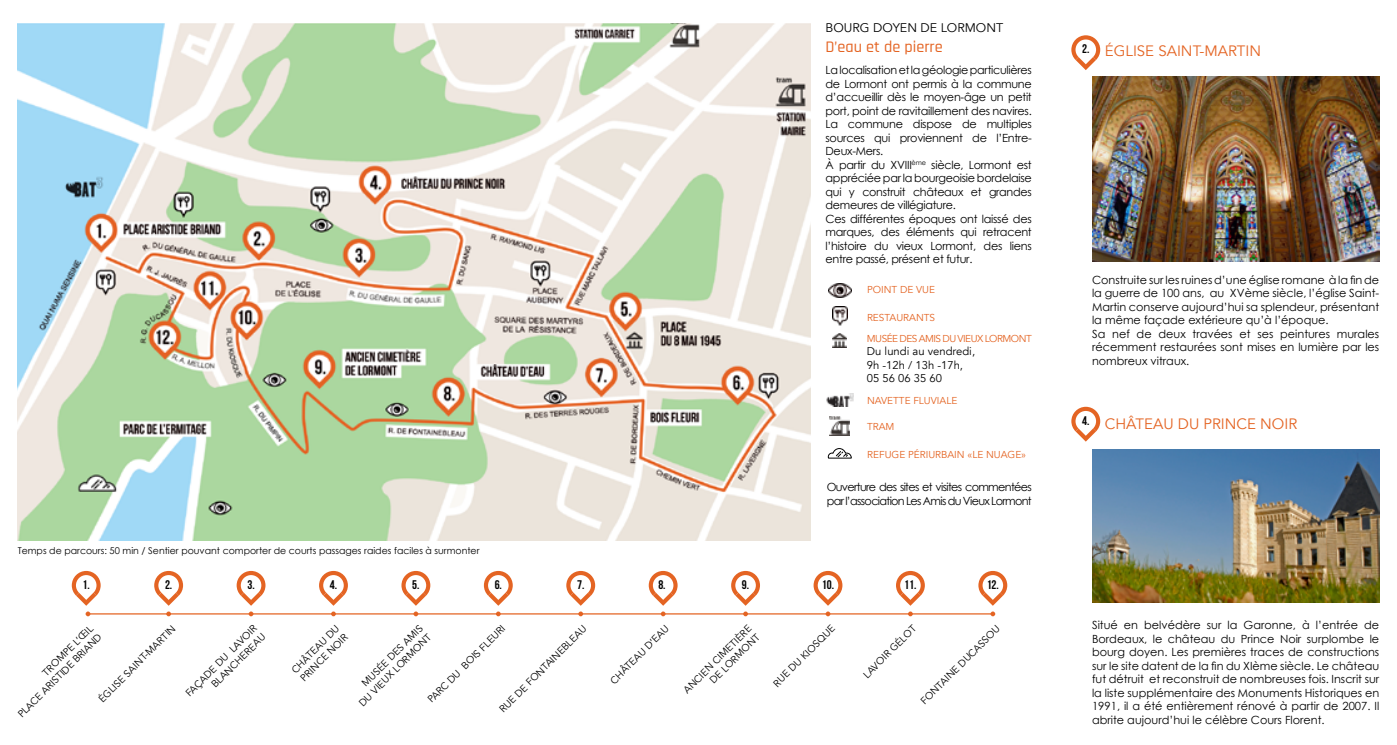
<style>
.page{position:relative;width:1397px;height:745px;background:#fff}
.page>*{position:absolute;margin:0;border:0;box-sizing:border-box;transform-origin:0 0}
.t1{font:500 16.25px "Rajdhani";color:#e46423}
.t2{font:15px "Avenir";color:#e46423}
.t3{font:12.5px "Bebas Neue";color:#000}
.t4{font:12.5px "Avenir";color:#000}
.t5{font:11.25px/13.5px "Century Gothic";letter-spacing:-.025em;color:#000}
.t6{font:11.25px/13.5px "Century Gothic";color:#000}
.t7{font:11.25px/13.5px "Century Gothic";letter-spacing:-.06em;color:#000}
.t8{font:11.25px/13.5px "Avenir";color:#000}
.t9{font:10px/12px "Avenir";color:#000;text-align:right}
.t10{font:10px "Avenir";color:#e46423}
.t11{font:10px "Avenir";letter-spacing:-.05em;color:#e46423}
.t12{font:9.38px "Century Gothic";color:#000}
</style>
<div class="page">
<img style="left:1092px;top:76px;width:286px;height:185px">
<img style="left:1092px;top:449px;width:286px;height:152px">
<img style="left:18px;top:23px;width:792px;height:517px">
<img style="left:832px;top:333px;width:14px;height:14px">
<img style="left:826px;top:393px;width:28px;height:13px">
<img style="left:829px;top:416px;width:20px;height:19px">
<img style="left:832px;top:306px;width:15px;height:19px">
<img style="left:828px;top:283px;width:23px;height:14px">
<svg style="left:827px;top:448px;width:25px;height:11px"></svg>
<svg style="left:72px;top:570px;width:29px;height:35px"></svg>
<svg style="left:154px;top:570px;width:29px;height:35px"></svg>
<svg style="left:236px;top:570px;width:29px;height:35px"></svg>
<svg style="left:319px;top:570px;width:29px;height:35px"></svg>
<svg style="left:401px;top:570px;width:29px;height:35px"></svg>
<svg style="left:484px;top:570px;width:28px;height:35px"></svg>
<svg style="left:566px;top:570px;width:29px;height:35px"></svg>
<svg style="left:648px;top:570px;width:29px;height:35px"></svg>
<svg style="left:731px;top:570px;width:29px;height:35px"></svg>
<svg style="left:813px;top:570px;width:29px;height:35px"></svg>
<svg style="left:896px;top:570px;width:28px;height:35px"></svg>
<svg style="left:978px;top:570px;width:29px;height:35px"></svg>
<hr style="left:86px;top:613px;width:906px;height:1px;background:#e46423">
<svg style="left:86px;top:611px;width:4px;height:5px"></svg>
<svg style="left:990px;top:611px;width:5px;height:5px"></svg>
<svg style="left:907px;top:611px;width:5px;height:5px"></svg>
<svg style="left:825px;top:611px;width:5px;height:5px"></svg>
<svg style="left:743px;top:611px;width:4px;height:5px"></svg>
<svg style="left:660px;top:611px;width:5px;height:5px"></svg>
<svg style="left:578px;top:611px;width:5px;height:5px"></svg>
<svg style="left:496px;top:611px;width:4px;height:5px"></svg>
<svg style="left:413px;top:611px;width:5px;height:5px"></svg>
<svg style="left:331px;top:611px;width:5px;height:5px"></svg>
<svg style="left:248px;top:611px;width:5px;height:5px"></svg>
<svg style="left:166px;top:611px;width:5px;height:5px"></svg>
<svg style="left:1071px;top:35px;width:29px;height:35px"></svg>
<svg style="left:1071px;top:406px;width:29px;height:35px"></svg>
<p class="t4" style="left:825px;top:20px;width:179px">BOURG DOYEN DE LORMONT</p>
<h1 class="t1" style="left:825px;top:38px;width:119px">D’eau et de pierre</h1>
<p class="t5" style="left:825px;top:63px;width:208px">La localisation et la géologie particulières de Lormont ont permis à la commune d’accueillir dès le moyen-âge un petit port, point de ravitaillement des navires.<br>La commune dispose de multiples sources qui proviennent de l’Entre-Deux-Mers.<br>À partir du XVIII<sup>ème</sup> siècle, Lormont est appréciée par la bourgeoisie bordelaise qui y construit châteaux et grandes demeures de villégiature.<br>Ces différentes époques ont laissé des marques, des éléments qui retracent l’histoire du vieux Lormont, des liens entre passé, présent et futur.</p>
<p class="t10" style="left:866px;top:284px;width:70px">POINT DE VUE</p>
<p class="t10" style="left:866px;top:311px;width:70px">RESTAURANTS</p>
<p class="t11" style="left:866px;top:332px;width:166px">MUSÉE DES AMIS DU VIEUX LORMONT</p>
<p class="t8" style="left:866px;top:345px;width:110px">Du lundi au vendredi,<br>9h -12h / 13h -17h,<br>05 56 06 35 60</p>
<p class="t10" style="left:866px;top:395px;width:92px">NAVETTE FLUVIALE</p>
<p class="t10" style="left:866px;top:420px;width:29px">TRAM</p>
<p class="t10" style="left:867px;top:448px;width:160px">REFUGE PÉRIURBAIN «LE NUAGE»</p>
<p class="t12" style="left:18px;top:544px;width:463px">Temps de parcours: 50 min / Sentier pouvant comporter de courts passages raides faciles à surmonter</p>
<p class="t7" style="left:826px;top:480px;width:206px">Ouverture des sites et visites commentées par l’association Les Amis du Vieux Lormont</p>
<p class="t3" style="left:83px;top:577px;width:9px">1.</p>
<p class="t3" style="left:165px;top:577px;width:9px">2.</p>
<p class="t3" style="left:247px;top:577px;width:9px">3.</p>
<p class="t3" style="left:330px;top:577px;width:9px">4.</p>
<p class="t3" style="left:412px;top:577px;width:9px">5.</p>
<p class="t3" style="left:494px;top:577px;width:9px">6.</p>
<p class="t3" style="left:577px;top:577px;width:9px">7.</p>
<p class="t3" style="left:658px;top:577px;width:9px">8.</p>
<p class="t3" style="left:741px;top:577px;width:9px">9.</p>
<p class="t3" style="left:821px;top:577px;width:14px">10.</p>
<p class="t3" style="left:904px;top:577px;width:14px">11.</p>
<p class="t3" style="left:986px;top:577px;width:14px">12.</p>
<p class="t9" style="left:7px;top:702px;width:115px;rotate:-45deg">TROMPE L’ŒIL<br>PLACE ARISTIDE BRIAND</p>
<p class="t9" style="left:497px;top:706px;width:120px;rotate:-45deg">RUE DE FONTAINEBLEAU</p>
<p class="t9" style="left:608px;top:677px;width:80px;rotate:-45deg">CHÂTEAU D’EAU</p>
<p class="t9" style="left:681px;top:686px;width:93px;rotate:-45deg">ANCIEN CIMETIÈRE<br>DE LORMONT</p>
<p class="t9" style="left:770px;top:680px;width:84px;rotate:-45deg">RUE DU KIOSQUE</p>
<p class="t9" style="left:860px;top:671px;width:71px;rotate:-45deg">LAVOIR GÉLOT</p>
<p class="t9" style="left:918px;top:698px;width:109px;rotate:-45deg">FONTAINE DUCASSOU</p>
<p class="t9" style="left:96px;top:695px;width:106px;rotate:-45deg">ÉGLISE SAINT-MARTIN</p>
<p class="t9" style="left:183px;top:690px;width:98px;rotate:-45deg">FAÇADE DU LAVOIR<br>BLANCHEREAU</p>
<p class="t9" style="left:289px;top:666px;width:64px;text-align:left;rotate:-45deg">CHÂTEAU DU<br>PRINCE NOIR</p>
<p class="t9" style="left:348px;top:691px;width:99px;rotate:-45deg">MUSÉE DES AMIS<br>DU VIEUX LORMONT</p>
<p class="t9" style="left:425px;top:696px;width:106px;rotate:-45deg">PARC DU BOIS FLEURI</p>
<p class="t3" style="left:1081px;top:42px;width:9px">2.</p>
<h2 class="t2" style="left:1104px;top:42px;width:158px">ÉGLISE SAINT-MARTIN</h2>
<p class="t6" style="left:1091px;top:272px;width:289px">Construite sur les ruines d’une église romane à la fin de la guerre de 100 ans, au XVème siècle, l’église Saint-Martin conserve aujourd’hui sa splendeur, présentant la même façade extérieure qu’à l’époque.<br>Sa nef de deux travées et ses peintures murales récemment restaurées sont mises en lumière par les nombreux vitraux.</p>
<p class="t3" style="left:1081px;top:413px;width:9px">4.</p>
<h2 class="t2" style="left:1104px;top:414px;width:194px">CHÂTEAU DU PRINCE NOIR</h2>
<p class="t5" style="left:1091px;top:617px;width:289px;text-align:justify">Situé en belvédère sur la Garonne, à l’entrée de Bordeaux, le château du Prince Noir surplombe le bourg doyen. Les premières traces de constructions sur le site datent de la fin du XIème siècle. Le château fut détruit et reconstruit de nombreuses fois. Inscrit sur la liste supplémentaire des Monuments Historiques en 1991, il a été entièrement rénové à partir de 2007. Il abrite aujourd’hui le célèbre Cours Florent.</p>
</div>
